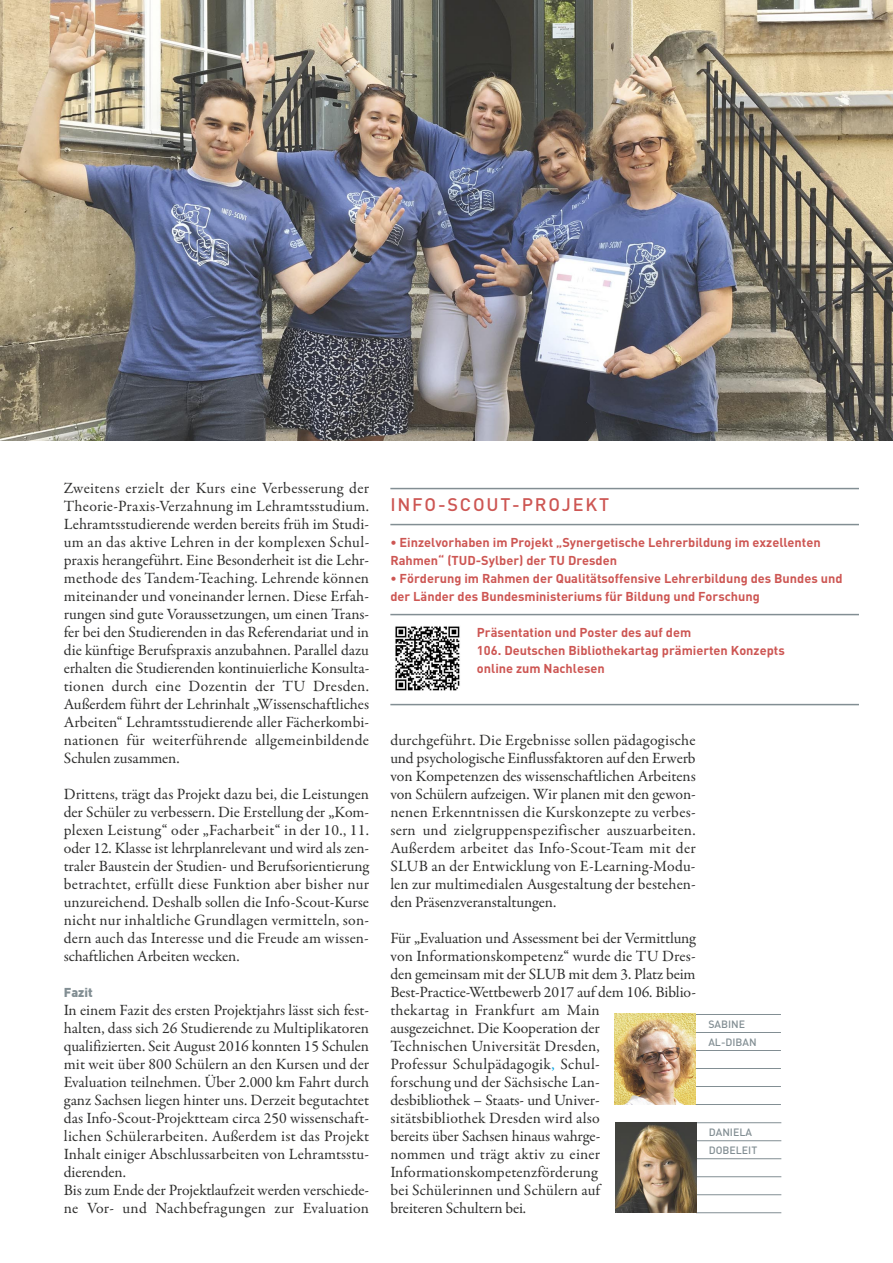
<style>
.page{position:relative;width:893px;height:1263px;background:#fff}
.page>*{position:absolute;margin:0;border:0;box-sizing:border-box;transform-origin:0 0}
.t1{font:500 18px "DIN";letter-spacing:.1em;color:#cd5653}
.t2{font:15.75px/18px "Garamond Premr Pro";color:#2f2f2e;text-align:justify}
.t3{font:700 12.75px/18px "DIN";color:#cd5653}
.t4{font:900 12.75px "DIN";color:#828e93}
.t5{font:500 10.5px/18px "DIN";color:#828e93}
.s1{color:#009fe1}
</style>
<div class="page">
<hr style="left:390px;top:488px;width:469px;height:1px;background:#828e93">
<hr style="left:390px;top:524px;width:469px;height:1px;background:#828e93">
<hr style="left:390px;top:614px;width:469px;height:1px;background:#828e93">
<hr style="left:390px;top:704px;width:469px;height:1px;background:#828e93">
<hr style="left:696px;top:1122px;width:85px;height:1px;background:#828e93">
<hr style="left:696px;top:1140px;width:85px;height:1px;background:#828e93">
<hr style="left:696px;top:1158px;width:85px;height:1px;background:#828e93">
<hr style="left:696px;top:1176px;width:85px;height:1px;background:#828e93">
<hr style="left:696px;top:1194px;width:85px;height:1px;background:#828e93">
<hr style="left:696px;top:1212px;width:85px;height:1px;background:#828e93">
<img style="left:615px;top:1122px;width:81px;height:91px">
<hr style="left:696px;top:1014px;width:85px;height:1px;background:#828e93">
<hr style="left:696px;top:1032px;width:85px;height:1px;background:#828e93">
<hr style="left:696px;top:1050px;width:85px;height:1px;background:#828e93">
<hr style="left:696px;top:1068px;width:85px;height:1px;background:#828e93">
<hr style="left:696px;top:1086px;width:85px;height:1px;background:#828e93">
<hr style="left:696px;top:1104px;width:85px;height:1px;background:#828e93">
<img style="left:615px;top:1014px;width:81px;height:90px">
<img style="left:0;top:0;width:893px;height:440px">
<img style="left:395px;top:626px;width:65px;height:65px">
<p class="t2" style="left:64px;top:480px;width:307px">Zweitens erzielt der Kurs eine Verbesserung der Theorie-Praxis-Verzahnung im Lehramtsstudium.<br>Lehramtsstudierende werden bereits früh im Studi&shy;um an das aktive Lehren in der komplexen Schul - praxis herangeführt. Eine Besonderheit ist die Lehr&shy;methode des Tandem-Teaching. Lehrende können miteinander und voneinander lernen. Diese Erfah&shy;rungen sind gute Voraussetzungen, um einen Trans&shy;fer bei den Studierenden in das Referendariat und in die künftige Berufspraxis anzubahnen. Parallel dazu erhalten die Studierenden kontinuierliche Konsulta&shy;tionen durch eine Dozentin der TU Dresden.<br>Außerdem führt der Lehrinhalt „Wissenschaftliches Arbeiten“ Lehramtsstudierende aller Fächerkombi&shy;nationen für weiterführende allgemeinbildende Schulen zusammen.</p>
<p class="t2" style="left:64px;top:786px;width:307px">Drittens, trägt das Projekt dazu bei, die Leistungen der Schüler zu verbessern. Die Erstellung der „Kom&shy;plexen Leistung“ oder „Facharbeit“ in der 10., 11. oder 12. Klasse ist lehrplanrelevant und wird als zen&shy;traler Baustein der Studien- und Berufsorientierung betrachtet, erfüllt diese Funktion aber bisher nur unzureichend. Deshalb sollen die Info-Scout-Kurse nicht nur inhaltliche Grundlagen vermitteln, son&shy;dern auch das Interesse und die Freude am wissen&shy;schaftlichen Arbeiten wecken.</p>
<p class="t4" style="left:64px;top:987px;width:30px">Fazit</p>
<p class="t2" style="left:64px;top:1002px;width:307px;text-align:left">In einem Fazit des ersten Projektjahrs lässt sich fest&shy;halten, dass sich 26 Studierende zu Multiplikatoren qualifizierten. Seit August 2016 konnten 15 Schulen mit weit über 800 Schülern an den Kursen und der Evaluation teilnehmen. Über 2.000 km Fahrt durch ganz Sachsen liegen hinter uns. Derzeit begutachtet das Info-Scout-Projektteam circa 250 wissenschaft - lichen Schülerarbeiten. Außerdem ist das Projekt Inhalt einiger Abschlussarbeiten von Lehramtsstu&shy;dierenden.<br>Bis zum Ende der Projektlaufzeit werden verschiede&shy;ne Vor- und Nachbefragungen zur Evaluation</p>
<p class="t1" style="left:390px;top:498px;width:220px">INFO-SCOUT-PROJEKT</p>
<p class="t3" style="left:390px;top:534px;width:432px">• Einzelvorhaben im Projekt „Synergetische Lehrerbildung im exzellenten<br>Rahmen“ (TUD-Sylber) der TU Dresden</p>
<p class="t3" style="left:390px;top:570px;width:454px">• Förderung im Rahmen der Qualitätsoffensive Lehrerbildung des Bundes und der Länder des Bundesministeriums für Bildung und Forschung</p>
<p class="t3" style="left:477px;top:624px;width:309px">Präsentation und Poster des auf dem<br>106. Deutschen Bibliothekartag prämierten Konzepts online zum Nachlesen</p>
<p class="t2" style="left:390px;top:732px;width:307px">durchgeführt. Die Ergebnisse sollen pädagogische und psychologische Einflussfaktoren auf den Erwerb von Kompetenzen des wissenschaftlichen Arbeitens von Schülern aufzeigen. Wir planen mit den gewon&shy;nenen Erkenntnissen die Kurskonzepte zu verbes&shy;sern und zielgruppenspezifischer auszuarbeiten.<br>Außerdem arbeitet das Info-Scout-Team mit der SLUB an der Entwicklung von E-Learning-Modu&shy;len zur multimedialen Ausgestaltung der bestehen&shy;den Präsenzveranstaltungen.</p>
<p class="t2" style="left:390px;top:930px;width:307px;text-align:left">Für „Evaluation und Assessment bei der Vermittlung von Informationskompetenz“ wurde die TU Dres&shy;den gemeinsam mit der SLUB mit dem 3. Platz beim Best-Practice-Wettbewerb 2017 auf dem 106. Biblio&shy;thekartag in Frankfurt am Main<br>ausgezeichnet. Die Kooperation der<br>Technischen Universität Dresden,<br>Professur Schulpädagogik<span class="s1">,</span> Schul-<br>forschung und der Sächsische Lan-<br>desbibliothek – Staats- und Univer&shy;sitätsbibliothek Dresden wird also<br>bereits über Sachsen hinaus wahrge-<br>nommen und trägt aktiv zu einer Informationskompetenzförderung<br>bei Schülerinnen und Schülern auf<br>breiteren Schultern bei.</p>
<p class="t5" style="left:708px;top:1016px;width:50px">SABINE<br>AL-DIBAN</p>
<p class="t5" style="left:709px;top:1124px;width:50px">DANIELA<br>DOBELEIT</p>
</div>
